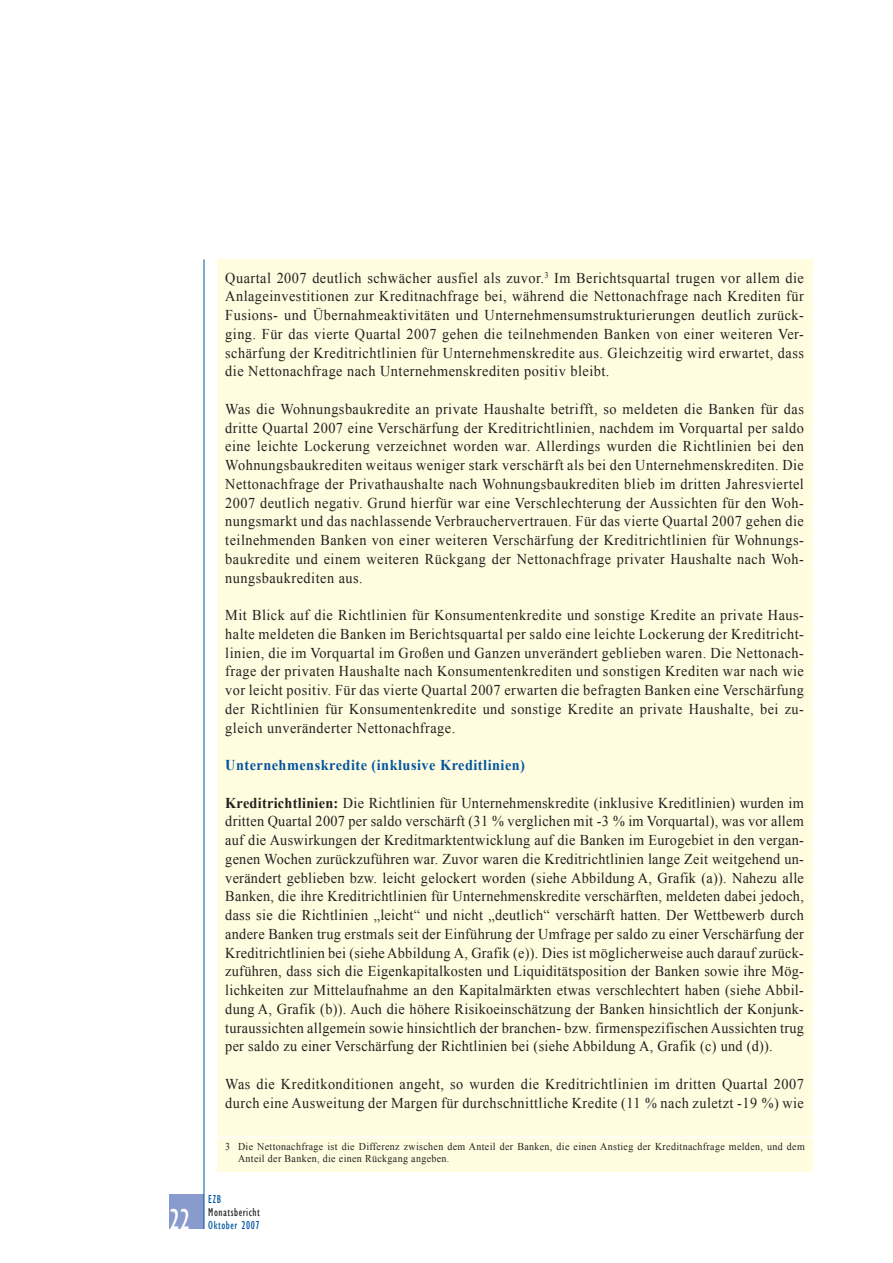
<style>
.page{position:relative;width:893px;height:1263px;background:#fff}
.page>*{position:absolute;margin:0;border:0;box-sizing:border-box;transform-origin:0 0}
.t1{font:condensed 30px "Gill Sans";color:#fff;scale:.95 1}
.t2{font:15px/18.8px "Times New Roman";letter-spacing:.035em;color:#231f20;text-align:justify;scale:.95 1}
.t3{font:700 15px "Times New Roman";letter-spacing:.035em;color:#0054a1;scale:.95 1}
.t4{font:condensed 12px "Gill Sans";letter-spacing:.05em;color:#0054a1;scale:.95 1}
.t5{font:condensed 12px "Gill Sans";letter-spacing:.05em;color:#231f20;scale:.95 1}
.t6{font:10.5px/12px "Times New Roman";letter-spacing:.035em;color:#231f20;scale:.95 1}
.s1{font-weight:700}
</style>
<div class="page">
<div style="left:170px;top:1195px;width:34px;height:34px;background:#899bcc"></div>
<hr style="left:204px;top:259px;width:1px;height:970px;background:#0054a1">
<div style="left:217px;top:259px;width:595px;height:913px;background:#fffcdf"></div>
<hr style="left:217px;top:1137px;width:596px;height:1px;background:#fff">
<h1 class="t1" style="left:169px;top:1208px;width:23px">22</h1>
<p class="t2" style="left:225px;top:268px;width:610px">Quartal 2007 deutlich schwächer ausfiel als zuvor.<sup>3</sup> Im Berichtsquartal trugen vor allem die Anlageinvestitionen zur Kreditnachfrage bei, während die Nettonachfrage nach Krediten für Fusions- und Übernahmeaktivitäten und Unternehmensumstrukturierungen deutlich zurück&shy;ging. Für das vierte Quartal 2007 gehen die teilnehmenden Banken von einer weiteren Ver&shy;schärfung der Kreditrichtlinien für Unternehmenskredite aus. Gleichzeitig wird erwartet, dass die Nettonachfrage nach Unternehmenskrediten positiv bleibt.</p>
<p class="t2" style="left:225px;top:399px;width:610px">Was die Wohnungsbaukredite an private Haushalte betrifft, so meldeten die Banken für das dritte Quartal 2007 eine Verschärfung der Kreditrichtlinien, nachdem im Vorquartal per saldo eine leichte Lockerung verzeichnet worden war. Allerdings wurden die Richtlinien bei den Wohnungsbaukrediten weitaus weniger stark verschärft als bei den Unternehmenskrediten. Die Nettonachfrage der Privathaushalte nach Wohnungsbaukrediten blieb im dritten Jahresviertel 2007 deutlich negativ. Grund hierfür war eine Verschlechterung der Aussichten für den Woh&shy;nungsmarkt und das nachlassende Verbrauchervertrauen. Für das vierte Quartal 2007 gehen die teilnehmenden Banken von einer weiteren Verschärfung der Kreditrichtlinien für Wohnungs&shy;baukredite und einem weiteren Rückgang der Nettonachfrage privater Haushalte nach Woh&shy;nungsbaukrediten aus.</p>
<p class="t2" style="left:225px;top:606px;width:610px">Mit Blick auf die Richtlinien für Konsumentenkredite und sonstige Kredite an private Haus&shy;halte meldeten die Banken im Berichtsquartal per saldo eine leichte Lockerung der Kreditricht&shy;linien, die im Vorquartal im Großen und Ganzen unverändert geblieben waren. Die Nettonach&shy;frage der privaten Haushalte nach Konsumentenkrediten und sonstigen Krediten war nach wie vor leicht positiv. Für das vierte Quartal 2007 erwarten die befragten Banken eine Verschärfung der Richtlinien für Konsumentenkredite und sonstige Kredite an private Haushalte, bei zu&shy;gleich unveränderter Nettonachfrage.</p>
<p class="t3" style="left:225px;top:757px;width:317px">Unternehmenskredite (inklusive Kreditlinien)</p>
<p class="t2" style="left:225px;top:793px;width:610px"><span class="s1">Kreditrichtlinien:</span> Die Richtlinien für Unternehmenskredite (inklusive Kreditlinien) wurden im dritten Quartal 2007 per saldo verschärft (31 % verglichen mit -3 % im Vorquartal), was vor allem auf die Auswirkungen der Kreditmarktentwicklung auf die Banken im Eurogebiet in den vergan&shy;genen Wochen zurückzuführen war. Zuvor waren die Kreditrichtlinien lange Zeit weitgehend un&shy;verändert geblieben bzw. leicht gelockert worden (siehe Abbildung A, Grafik (a)). Nahezu alle Banken, die ihre Kreditrichtlinien für Unternehmenskredite verschärften, meldeten dabei jedoch, dass sie die Richtlinien „leicht“ und nicht „deutlich“ verschärft hatten. Der Wettbewerb durch andere Banken trug erstmals seit der Einführung der Umfrage per saldo zu einer Verschärfung der Kreditrichtlinien bei (siehe Abbildung A, Grafik (e)). Dies ist möglicherweise auch darauf zurück&shy;zuführen, dass sich die Eigenkapitalkosten und Liquiditätsposition der Banken sowie ihre Mög&shy;lichkeiten zur Mittelaufnahme an den Kapitalmärkten etwas verschlechtert haben (siehe Abbil&shy;dung A, Grafik (b)). Auch die höhere Risikoeinschätzung der Banken hinsichtlich der Konjunk&shy;turaussichten allgemein sowie hinsichtlich der branchen- bzw. firmenspezifischen Aussichten trug per saldo zu einer Verschärfung der Richtlinien bei (siehe Abbildung A, Grafik (c) und (d)).</p>
<p class="t2" style="left:225px;top:1074px;width:610px">Was die Kreditkonditionen angeht, so wurden die Kreditrichtlinien im dritten Quartal 2007 durch eine Ausweitung der Margen für durchschnittliche Kredite (11 % nach zuletzt -19 %) wie</p>
<p class="t6" style="left:238px;top:1141px;width:598px;text-indent:-13px">3 Die Nettonachfrage ist die Differenz zwischen dem Anteil der Banken, die einen Anstieg der Kreditnachfrage melden, und dem<br>Anteil der Banken, die einen Rückgang angeben.</p>
<p class="t4" style="left:208px;top:1195px;width:15px">EZB</p>
<p class="t5" style="left:208px;top:1208px;width:56px">Monatsbericht</p>
<p class="t4" style="left:208px;top:1221px;width:56px">Oktober 2007</p>
</div>
